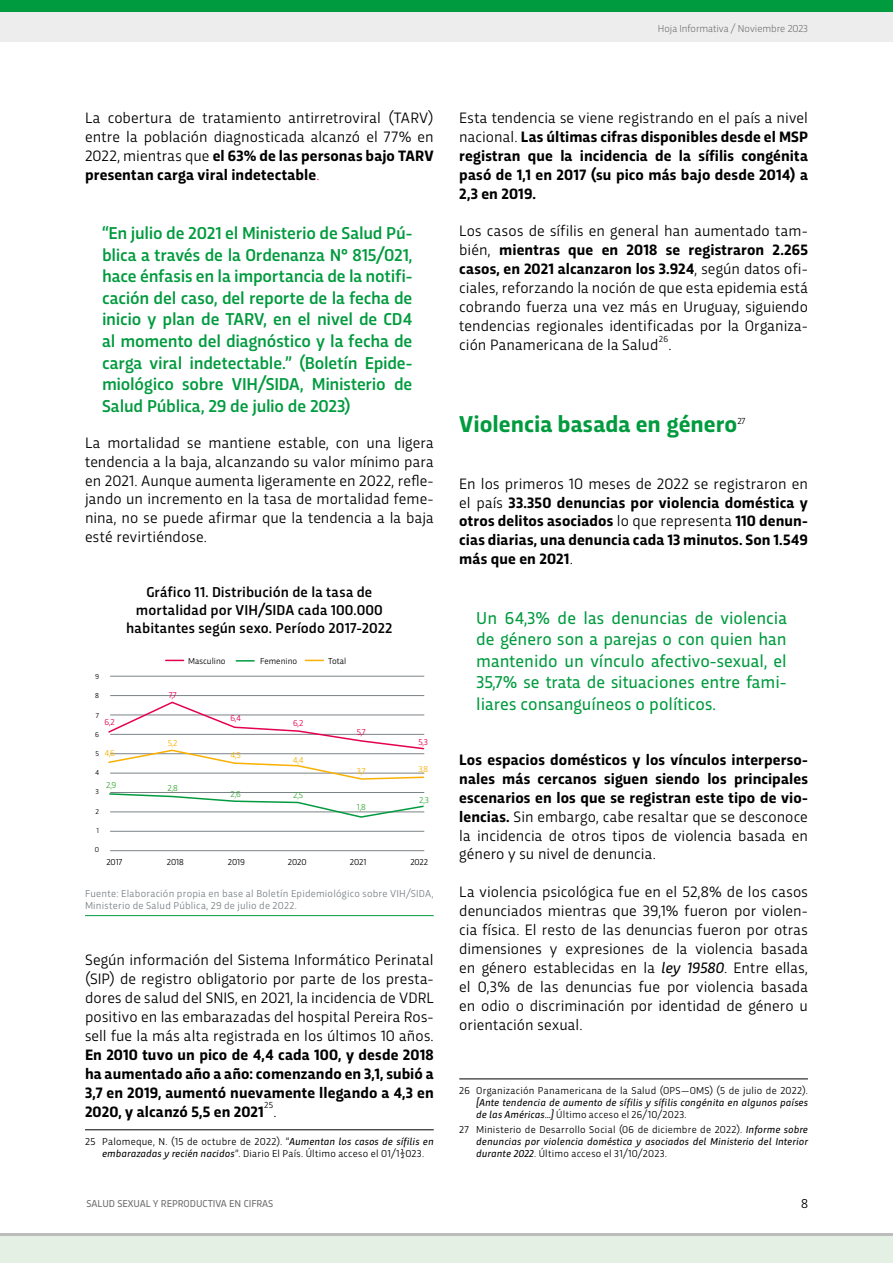
<style>
.page{position:relative;width:893px;height:1263px;background:#fff}
.page>*{position:absolute;margin:0;border:0;box-sizing:border-box;transform-origin:0 0}
.t1{font:700 24px "Trasandina";color:#009b3e}
.t2{font:500 18px/21.6px "Trasandina";letter-spacing:-.015em;color:#009b3e;text-align:justify}
.t3{font:18px/21.6px "Trasandina";color:#009b3e;text-align:justify}
.t4{font:15.75px/18.9px "Trasandina";letter-spacing:.01em;color:#000;text-align:justify}
.t5{font:700 15.75px/18.9px "Trasandina";letter-spacing:.005em;color:#000;text-align:justify}
.t6{font:500 15px/18px "Trasandina";letter-spacing:.01em;color:#000;text-align:center}
.t7{font:13.5px "Trasandina";color:#000}
.t8{font:italic 10.5px/12px "Trasandina";letter-spacing:.015em;color:#000}
.t9{font:10.5px/12px "Trasandina";letter-spacing:.025em;color:#000}
.t10{font:10.5px/12px "Trasandina";letter-spacing:.02em;color:#7b8286}
.t11{font:10.5px "Trasandina";color:#706f6f}
.t12{font:300 10.5px "Trasandina";color:#646363}
.t13{font:9.15px "Trasandina";color:#000}
.t14{font:9px "Trasandina";color:#000}
.t15{font:9px "Trasandina";color:#3aaa35}
.t16{font:9px "Trasandina";color:#f9b000}
.t17{font:9px "Trasandina";color:#e5004f}
.t18{font:7.5px "Trasandina";color:#000}
.s1{font-weight:700}
.s2{color:#e5004f}
.s3{font-style:italic}
.s4{font-weight:400}
.s5{font-style:normal}
</style>
<div class="page">
<div style="left:0;top:0;width:893px;height:12px;background:#009b3e"></div>
<hr style="left:0;top:1233px;width:893px;height:3px;background:#bcbcbc">
<div style="left:0;top:12px;width:893px;height:30px;background:#ededed"></div>
<div style="left:0;top:1236px;width:893px;height:27px;background:#e3f0e3"></div>
<hr style="left:85px;top:915px;width:349px;height:1px;background:#009b3e">
<hr style="left:110px;top:676px;width:314px;height:1px;background:#7b8286">
<hr style="left:110px;top:831px;width:314px;height:1px;background:#7b8286">
<hr style="left:110px;top:695px;width:314px;height:1px;background:#7b8286">
<hr style="left:110px;top:850px;width:314px;height:1px;background:#7b8286">
<svg style="left:166px;top:660px;width:18px;height:1px"></svg>
<svg style="left:305px;top:660px;width:18px;height:1px"></svg>
<svg style="left:236px;top:660px;width:18px;height:2px"></svg>
<svg style="left:109px;top:792px;width:316px;height:26px"></svg>
<svg style="left:108px;top:701px;width:317px;height:79px"></svg>
<hr style="left:85px;top:1129px;width:349px;height:1px;background:#000">
<hr style="left:459px;top:1079px;width:349px;height:1px;background:#000">
<p class="t12" style="left:658px;top:21px;width:152px">Hoja Informativa / Noviembre 2023</p>
<p class="t4" style="left:85px;top:107px;width:350px">La cobertura de tratamiento antirretroviral (TARV) entre la población diagnosticada alcanzó el 77% en 2022, mientras que <span class="s1">el 63% de las personas bajo TARV presentan carga viral indetectable</span><span class="s2">.</span></p>
<p class="t2" style="left:102px;top:221px;width:312px">“En julio de 2021 el Ministerio de Salud Pú&shy;blica a través de la Ordenanza N° 815/021, hace énfasis en la importancia de la notifi&shy;cación del caso, del reporte de la fecha de inicio y plan de TARV, en el nivel de CD4 al momento del diagnóstico y la fecha de carga viral indetectable.” (Boletín Epide&shy;miológico sobre VIH/SIDA, Ministerio de Salud Pública, 29 de julio de 2023)</p>
<p class="t4" style="left:85px;top:432px;width:350px">La mortalidad se mantiene estable, con una ligera tendencia a la baja, alcanzando su valor mínimo para en 2021. Aunque aumenta ligeramente en 2022, refle&shy;jando un incremento en la tasa de mortalidad feme&shy;nina, no se puede afirmar que la tendencia a la baja esté revirtiéndose.</p>
<p class="t6" style="left:126px;top:582px;width:268px">Gráfico 11. Distribución de la tasa de mortalidad por VIH/SIDA cada 100.000 habitantes según sexo. Período 2017-2022</p>
<p class="t14" style="left:188px;top:654px;width:39px">Masculino</p>
<p class="t14" style="left:260px;top:654px;width:39px">Femenino</p>
<p class="t14" style="left:328px;top:654px;width:20px">Total</p>
<p class="t18" style="left:95px;top:671px;width:5px">9</p>
<p class="t18" style="left:95px;top:690px;width:5px">8</p>
<p class="t18" style="left:96px;top:710px;width:5px">7</p>
<p class="t18" style="left:95px;top:729px;width:5px">6</p>
<p class="t18" style="left:95px;top:748px;width:5px">5</p>
<p class="t18" style="left:95px;top:767px;width:6px">4</p>
<p class="t18" style="left:96px;top:786px;width:5px">3</p>
<p class="t18" style="left:96px;top:806px;width:5px">2</p>
<p class="t18" style="left:97px;top:825px;width:4px">1</p>
<p class="t18" style="left:95px;top:844px;width:6px">0</p>
<p class="t17" style="left:105px;top:715px;width:12px">6,2</p>
<p class="t16" style="left:104px;top:747px;width:12px">4,6</p>
<p class="t15" style="left:106px;top:778px;width:12px">2,9</p>
<p class="t17" style="left:169px;top:688px;width:10px">7,7</p>
<p class="t16" style="left:168px;top:736px;width:11px">5,2</p>
<p class="t15" style="left:168px;top:781px;width:12px">2,8</p>
<p class="t17" style="left:230px;top:711px;width:12px">6,4</p>
<p class="t17" style="left:293px;top:717px;width:12px">6,2</p>
<p class="t16" style="left:231px;top:748px;width:12px">4,5</p>
<p class="t16" style="left:293px;top:754px;width:12px">4,4</p>
<p class="t15" style="left:231px;top:787px;width:12px">2,6</p>
<p class="t15" style="left:293px;top:788px;width:11px">2,5</p>
<p class="t17" style="left:357px;top:725px;width:10px">5,7</p>
<p class="t16" style="left:357px;top:764px;width:10px">3,7</p>
<p class="t15" style="left:357px;top:800px;width:10px">1,8</p>
<p class="t17" style="left:418px;top:735px;width:11px">5,3</p>
<p class="t16" style="left:418px;top:762px;width:11px">3,8</p>
<p class="t15" style="left:419px;top:793px;width:11px">2,3</p>
<p class="t14" style="left:106px;top:855px;width:18px">2017</p>
<p class="t14" style="left:228px;top:855px;width:19px">2019</p>
<p class="t14" style="left:350px;top:855px;width:18px">2021</p>
<p class="t14" style="left:167px;top:855px;width:18px">2018</p>
<p class="t14" style="left:288px;top:855px;width:20px">2020</p>
<p class="t14" style="left:410px;top:855px;width:19px">2022</p>
<p class="t10" style="left:85px;top:886px;width:350px">Fuente: Elaboración propia en base al Boletín Epidemiológico sobre VIH/SIDA,<br>Ministerio de Salud Pública, 29 de julio de 2022.</p>
<p class="t4" style="left:85px;top:949px;width:350px">Según información del Sistema Informático Perinatal (SIP) de registro obligatorio por parte de los presta&shy;dores de salud del SNIS, en 2021, la incidencia de VDRL positivo en las embarazadas del hospital Pereira Ros&shy;sell fue la más alta registrada en los últimos 10 años.</p>
<p class="t5" style="left:85px;top:1044px;width:350px">En 2010 tuvo un pico de 4,4 cada 100, y desde 2018 ha aumentado año a año: comenzando en 3,1, subió a 3,7 en 2019, aumentó nuevamente llegando a 4,3 en 2020, y alcanzó 5,5 en 2021</p>
<p class="t13" style="left:264px;top:1098px;width:11px">25</p>
<p class="t4" style="left:274px;top:1101px;width:5px">.</p>
<p class="t9" style="left:102px;top:1134px;width:333px;text-indent:-17px">25 Palomeque, N. (15 de octubre de 2022). “<span class="s3">Aumentan los casos de sífilis en embarazadas y recién nacidos</span>”. Diario El País. Último acceso el 01/11/2023.</p>
<p class="t11" style="left:86px;top:1196px;width:188px">SALUD SEXUAL Y REPRODUCTIVA EN CIFRAS</p>
<p class="t5" style="left:459px;top:107px;width:350px"><span class="s4">Esta tendencia se viene registrando en el país a nivel nacional.</span> Las últimas cifras disponibles desde el MSP registran que la incidencia de la sífilis congénita pasó de 1,1 en 2017 (su pico más bajo desde 2014) a 2,3 en 2019.</p>
<p class="t4" style="left:459px;top:220px;width:350px">Los casos de sífilis en general han aumentado tam&shy;bién, <span class="s1">mientras que en 2018 se registraron 2.265 casos, en 2021 alcanzaron los 3.924</span>, según datos ofi&shy;ciales, reforzando la noción de que esta epidemia está cobrando fuerza una vez más en Uruguay, siguiendo tendencias regionales identificadas por la Organiza&shy;ción Panamericana de la Salud</p>
<p class="t13" style="left:659px;top:332px;width:11px">26</p>
<p class="t4" style="left:669px;top:334px;width:5px">.</p>
<h1 class="t1" style="left:459px;top:406px;width:280px">Violencia basada en género</h1>
<p class="t13" style="left:737px;top:414px;width:10px">27</p>
<p class="t5" style="left:459px;top:473px;width:350px"><span class="s4">En los primeros 10 meses de 2022 se registraron en el país</span> 33.350 denuncias por violencia doméstica y otros delitos asociados <span class="s4">lo que representa</span> 110 denun&shy;cias diarias, una denuncia cada 13 minutos. Son 1.549 más que en 2021<span class="s4">.</span></p>
<p class="t3" style="left:476px;top:605px;width:312px">Un 64,3% de las denuncias de violencia de género son a parejas o con quien han mantenido un vínculo afectivo-sexual, el 35,7% se trata de situaciones entre fami&shy;liares consanguíneos o políticos.</p>
<p class="t5" style="left:459px;top:749px;width:350px">Los espacios domésticos y los vínculos interperso&shy;nales más cercanos siguen siendo los principales escenarios en los que se registran este tipo de vio&shy;lencias. <span class="s4">Sin embargo, cabe resaltar que se desconoce la incidencia de otros tipos de violencia basada en género y su nivel de denuncia.</span></p>
<p class="t4" style="left:459px;top:881px;width:350px">La violencia psicológica fue en el 52,8% de los casos denunciados mientras que 39,1% fueron por violen&shy;cia física. El resto de las denuncias fueron por otras dimensiones y expresiones de la violencia basada en género establecidas en la <span class="s3">ley 19580</span>. Entre ellas, el 0,3% de las denuncias fue por violencia basada en odio o discriminación por identidad de género u orientación sexual.</p>
<p class="t9" style="left:459px;top:1083px;width:350px">26 Organización Panamericana de la Salud (OPS—OMS) (5 de julio de 2022).</p>
<p class="t8" style="left:476px;top:1095px;width:333px">[Ante tendencia de aumento de sífilis y sífilis congénita en algunos países de las Américas…] <span class="s5">Último acceso el 26/10/2023.</span></p>
<p class="t8" style="left:476px;top:1122px;width:333px;text-align:justify;text-indent:-17px"><span class="s5">27 Ministerio de Desarrollo Social (06 de diciembre de 2022).</span> Informe sobre denuncias por violencia doméstica y asociados del Ministerio del Interior durante 2022<span class="s5">. Último acceso el 31/10/2023.</span></p>
<p class="t7" style="left:801px;top:1193px;width:8px">8</p>
</div>
